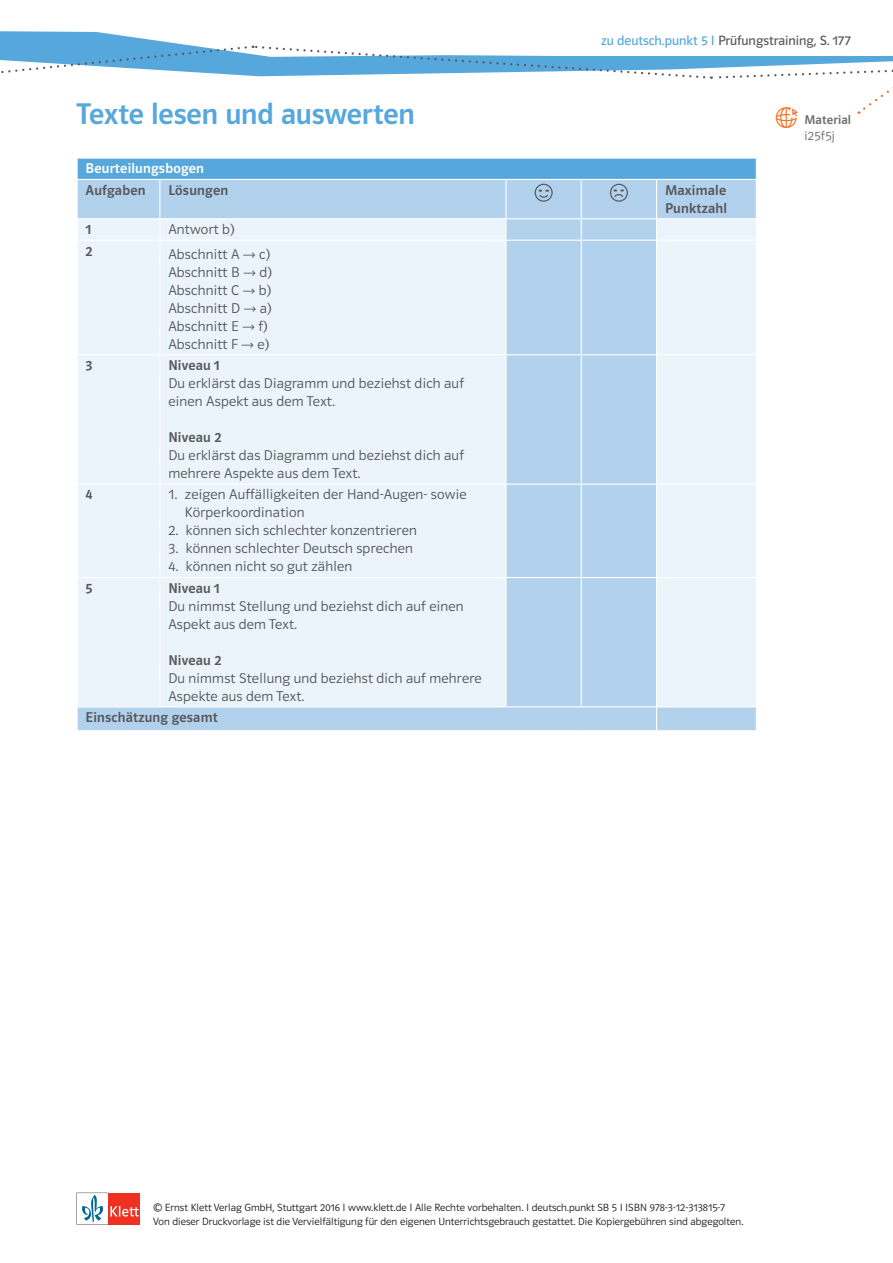
<style>
.page{position:relative;width:893px;height:1263px;background:#fff}
.page>*{position:absolute;margin:0;border:0;box-sizing:border-box;transform-origin:0 0}
.t1{font:30px "Polo ST11 K Krftg";letter-spacing:-.005em;color:#56a7dc}
.t2{font:14.25px/18px "Polo ST11 K Leicht";letter-spacing:.015em;color:#57585a}
.t3{font:14.25px/18px "Polo ST11 K Krftg";letter-spacing:.015em;color:#57585a}
.t4{font:14.25px "Polo ST11 K Krftg";letter-spacing:.015em;color:#fff}
.t5{font:13.5px "Polo ST11 K Buch";color:#57585a}
.t6{font:12.75px "Polo ST11 K Krftg";letter-spacing:.01em;color:#6c6d70}
.t7{font:12.75px "Polo ST11 K Leicht";letter-spacing:.025em;color:#6c6d70}
.t8{font:10.5px/13.5px "Polo ST11 K Leicht";letter-spacing:.005em;color:#231f20}
.s1{color:#56a7dc}
</style>
<div class="page">
<svg style="left:77px;top:1193px;width:63px;height:31px"></svg>
<div style="left:77px;top:158px;width:679px;height:21px;background:#56a7dc"></div>
<div style="left:78px;top:180px;width:678px;height:550px;background:#b2d1ed"></div>
<div style="left:78px;top:219px;width:678px;height:487px;background:#ecf4fb"></div>
<div style="left:507px;top:219px;width:149px;height:487px;background:#b2d1ed"></div>
<hr style="left:77px;top:158px;width:83px;height:1px;background:#fff">
<svg style="left:77px;top:159px;width:1px;height:20px"></svg>
<hr style="left:160px;top:158px;width:346px;height:1px;background:#fff">
<hr style="left:506px;top:158px;width:75px;height:1px;background:#fff">
<hr style="left:581px;top:158px;width:76px;height:1px;background:#fff">
<hr style="left:657px;top:158px;width:100px;height:1px;background:#fff">
<svg style="left:756px;top:159px;width:1px;height:20px"></svg>
<hr style="left:581px;top:180px;width:1px;height:38px;background:#fff">
<hr style="left:656px;top:180px;width:1px;height:38px;background:#fff">
<hr style="left:77px;top:218px;width:82px;height:1px;background:#fff">
<hr style="left:160px;top:218px;width:346px;height:1px;background:#fff">
<hr style="left:506px;top:218px;width:75px;height:1px;background:#fff">
<hr style="left:581px;top:218px;width:76px;height:1px;background:#fff">
<svg style="left:581px;top:219px;width:1px;height:21px"></svg>
<hr style="left:657px;top:218px;width:100px;height:1px;background:#fff">
<svg style="left:656px;top:219px;width:1px;height:21px"></svg>
<hr style="left:77px;top:240px;width:82px;height:1px;background:#fff">
<hr style="left:160px;top:240px;width:346px;height:1px;background:#fff">
<hr style="left:506px;top:240px;width:75px;height:1px;background:#fff">
<hr style="left:581px;top:240px;width:76px;height:1px;background:#fff">
<hr style="left:581px;top:241px;width:1px;height:113px;background:#fff">
<hr style="left:657px;top:240px;width:100px;height:1px;background:#fff">
<hr style="left:656px;top:241px;width:1px;height:113px;background:#fff">
<hr style="left:77px;top:354px;width:82px;height:1px;background:#fff">
<hr style="left:160px;top:354px;width:346px;height:1px;background:#fff">
<hr style="left:506px;top:354px;width:75px;height:1px;background:#fff">
<hr style="left:581px;top:354px;width:76px;height:1px;background:#fff">
<hr style="left:581px;top:355px;width:1px;height:129px;background:#fff">
<hr style="left:657px;top:354px;width:100px;height:1px;background:#fff">
<hr style="left:656px;top:355px;width:1px;height:129px;background:#fff">
<hr style="left:77px;top:484px;width:82px;height:1px;background:#fff">
<hr style="left:160px;top:484px;width:346px;height:1px;background:#fff">
<hr style="left:506px;top:484px;width:75px;height:1px;background:#fff">
<hr style="left:581px;top:484px;width:76px;height:1px;background:#fff">
<hr style="left:581px;top:485px;width:1px;height:92px;background:#fff">
<hr style="left:657px;top:484px;width:100px;height:1px;background:#fff">
<hr style="left:656px;top:485px;width:1px;height:92px;background:#fff">
<hr style="left:77px;top:577px;width:82px;height:1px;background:#fff">
<hr style="left:160px;top:577px;width:346px;height:1px;background:#fff">
<hr style="left:506px;top:577px;width:75px;height:1px;background:#fff">
<hr style="left:581px;top:577px;width:76px;height:1px;background:#fff">
<hr style="left:581px;top:578px;width:1px;height:128px;background:#fff">
<hr style="left:657px;top:577px;width:100px;height:1px;background:#fff">
<hr style="left:656px;top:578px;width:1px;height:128px;background:#fff">
<hr style="left:77px;top:706px;width:83px;height:1px;background:#fff">
<svg style="left:77px;top:707px;width:1px;height:23px"></svg>
<hr style="left:160px;top:706px;width:346px;height:1px;background:#fff">
<hr style="left:506px;top:706px;width:75px;height:1px;background:#fff">
<hr style="left:581px;top:706px;width:76px;height:1px;background:#fff">
<hr style="left:657px;top:706px;width:100px;height:1px;background:#fff">
<svg style="left:656px;top:707px;width:1px;height:23px"></svg>
<hr style="left:159px;top:180px;width:1px;height:39px;background:#fff">
<svg style="left:159px;top:219px;width:1px;height:21px"></svg>
<hr style="left:159px;top:240px;width:1px;height:115px;background:#fff">
<hr style="left:159px;top:355px;width:1px;height:129px;background:#fff">
<hr style="left:159px;top:484px;width:1px;height:93px;background:#fff">
<hr style="left:159px;top:577px;width:1px;height:129px;background:#fff">
<hr style="left:505px;top:180px;width:2px;height:38px;background:#fff">
<hr style="left:505px;top:219px;width:2px;height:21px;background:#fff">
<hr style="left:505px;top:241px;width:2px;height:113px;background:#fff">
<hr style="left:505px;top:355px;width:2px;height:129px;background:#fff">
<hr style="left:505px;top:485px;width:2px;height:92px;background:#fff">
<hr style="left:505px;top:578px;width:2px;height:128px;background:#fff">
<svg style="left:535px;top:184px;width:18px;height:18px"></svg>
<svg style="left:610px;top:184px;width:18px;height:18px"></svg>
<svg style="left:0;top:31px;width:893px;height:83px"></svg>
<svg style="left:243px;top:252px;width:12px;height:5px"></svg>
<svg style="left:244px;top:270px;width:12px;height:5px"></svg>
<svg style="left:243px;top:288px;width:12px;height:5px"></svg>
<svg style="left:244px;top:306px;width:12px;height:5px"></svg>
<svg style="left:243px;top:324px;width:11px;height:5px"></svg>
<svg style="left:242px;top:342px;width:11px;height:5px"></svg>
<p class="t5" style="left:601px;top:33px;width:251px"><span class="s1">zu deutsch.punkt 5 I</span> Prüfungstraining, S. 177</p>
<h1 class="t1" style="left:77px;top:97px;width:340px">Texte lesen und auswerten</h1>
<p class="t4" style="left:86px;top:161px;width:120px">Beurteilungsbogen</p>
<p class="t3" style="left:86px;top:181px;width:61px">Aufgaben</p>
<p class="t3" style="left:168px;top:181px;width:61px">Lösungen</p>
<p class="t3" style="left:665px;top:181px;width:64px">Maximale<br>Punktzahl</p>
<p class="t3" style="left:86px;top:220px;width:7px">1</p>
<p class="t2" style="left:168px;top:220px;width:68px">Antwort b)</p>
<p class="t3" style="left:86px;top:242px;width:8px">2</p>
<p class="t2" style="left:168px;top:245px;width:73px">Abschnitt A</p>
<p class="t2" style="left:259px;top:245px;width:13px">c)</p>
<p class="t2" style="left:168px;top:263px;width:73px">Abschnitt B</p>
<p class="t2" style="left:260px;top:263px;width:14px">d)</p>
<p class="t2" style="left:168px;top:281px;width:72px">Abschnitt C</p>
<p class="t2" style="left:259px;top:281px;width:14px">b)</p>
<p class="t2" style="left:168px;top:299px;width:73px">Abschnitt D</p>
<p class="t2" style="left:260px;top:299px;width:14px">a)</p>
<p class="t2" style="left:168px;top:317px;width:72px">Abschnitt E</p>
<p class="t2" style="left:258px;top:317px;width:11px">f)</p>
<p class="t2" style="left:168px;top:335px;width:71px">Abschnitt F</p>
<p class="t2" style="left:258px;top:335px;width:14px">e)</p>
<p class="t3" style="left:86px;top:356px;width:8px">3</p>
<p class="t3" style="left:168px;top:356px;width:53px">Niveau 1</p>
<p class="t2" style="left:168px;top:374px;width:297px">Du erklärst das Diagramm und beziehst dich auf einen Aspekt aus dem Text.</p>
<p class="t3" style="left:168px;top:428px;width:54px">Niveau 2</p>
<p class="t2" style="left:168px;top:446px;width:297px">Du erklärst das Diagramm und beziehst dich auf mehrere Aspekte aus dem Text.</p>
<p class="t3" style="left:86px;top:486px;width:8px">4</p>
<p class="t2" style="left:185px;top:486px;width:283px;text-indent:-17px">1. zeigen Auffälligkeiten der Hand-Augen- sowie<br>Körperkoordination</p>
<p class="t2" style="left:168px;top:522px;width:250px">2. können sich schlechter konzentrieren</p>
<p class="t2" style="left:168px;top:540px;width:246px">3. können schlechter Deutsch sprechen</p>
<p class="t2" style="left:168px;top:558px;width:185px">4. können nicht so gut zählen</p>
<p class="t3" style="left:86px;top:579px;width:8px">5</p>
<p class="t3" style="left:168px;top:579px;width:53px">Niveau 1</p>
<p class="t2" style="left:168px;top:597px;width:297px">Du nimmst Stellung und beziehst dich auf einen<br>Aspekt aus dem Text.</p>
<p class="t3" style="left:168px;top:651px;width:54px">Niveau 2</p>
<p class="t2" style="left:168px;top:669px;width:315px">Du nimmst Stellung und beziehst dich auf mehrere<br>Aspekte aus dem Text.</p>
<p class="t3" style="left:86px;top:708px;width:134px">Einschätzung gesamt</p>
<p class="t6" style="left:804px;top:112px;width:48px">Material</p>
<p class="t7" style="left:804px;top:129px;width:32px">i25f5j</p>
<p class="t8" style="left:153px;top:1201px;width:592px">© Ernst Klett Verlag GmbH, Stuttgart 2016 I www.klett.de I Alle Rechte vorbehalten. I deutsch.punkt SB 5 I ISBN 978-3-12-313815-7<br>Von dieser Druckvorlage ist die Vervielfältigung für den eigenen Unterrichtsgebrauch gestattet. Die Kopiergebühren sind abgegolten.</p>
</div>
